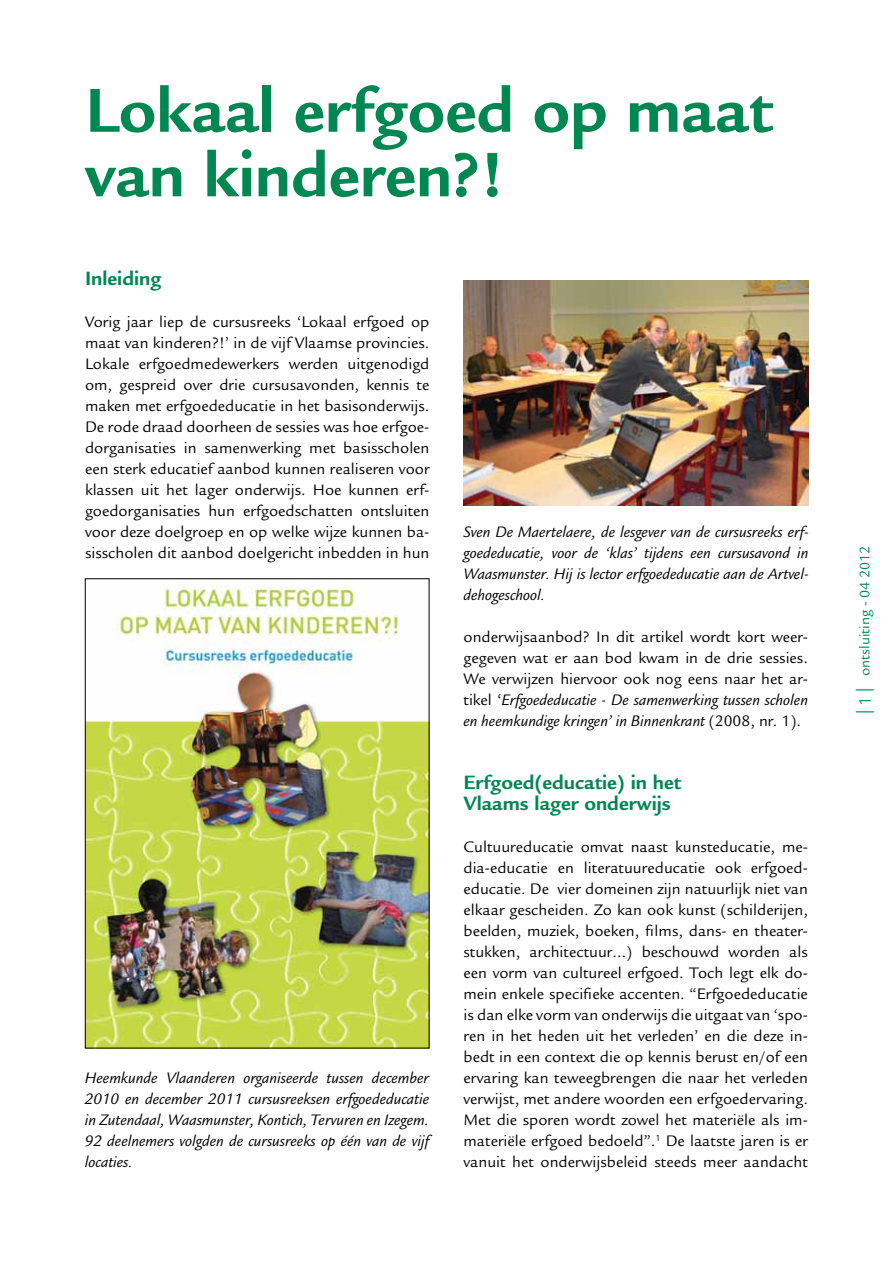
<style>
.page{position:relative;width:893px;height:1263px;background:#fff}
.page>*{position:absolute;margin:0;border:0;box-sizing:border-box;transform-origin:0 0}
.t1{font:700 67.5px/64.5px "Legacy Sans Std";color:#008752}
.t2{font:700 21px/21px "Legacy Sans Std";color:#008752}
.t3{font:16.5px/21px "Legacy Sans Std";color:#000;text-align:justify}
.t4{font:italic 16.5px/21px "Legacy Sans Std";color:#000;text-align:justify}
.t5{font:15px "Legacy Sans Std";color:#008752}
.s1{font-style:italic}
.s2{font-family:"Myriad Pro";font-size:18px;color:#00976c}
.s3{font-size:18px;color:#00976c}
</style>
<div class="page">
<img style="left:87px;top:580px;width:340px;height:466px">
<img style="left:463px;top:281px;width:346px;height:225px">
<h1 class="t1" style="left:85px;top:79px;width:689px">Lokaal erfgoed op maat van kinderen?!</h1>
<p class="t2" style="left:85px;top:268px;width:78px">Inleiding</p>
<p class="t3" style="left:85px;top:311px;width:346px">Vorig jaar liep de cursusreeks ‘Lokaal erfgoed op maat van kinderen?!’ in de vijf Vlaamse provincies.<br>Lokale erfgoedmedewerkers werden uitgenodigd om, gespreid over drie cursusavonden, kennis te maken met erfgoededucatie in het basisonderwijs.<br>De rode draad doorheen de sessies was hoe erfgoe&shy;dorganisaties in samenwerking met basisscholen een sterk educatief aanbod kunnen realiseren voor klassen uit het lager onderwijs. Hoe kunnen erf&shy;goedorganisaties hun erfgoedschatten ontsluiten voor deze doelgroep en op welke wijze kunnen ba&shy;sisscholen dit aanbod doelgericht inbedden in hun</p>
<p class="t4" style="left:85px;top:1068px;width:346px">Heemkunde Vlaanderen organiseerde tussen december 2010 en december 2011 cursusreeksen erfgoededucatie in Zutendaal, Waasmunster, Kontich, Tervuren en Izegem.<br>92 deelnemers volgden de cursusreeks op één van de vijf locaties.</p>
<p class="t4" style="left:463px;top:522px;width:347px">Sven De Maertelaere, de lesgever van de cursusreeks erf&shy;goededucatie, voor de ‘klas’ tijdens een cursusavond in Waasmunster. Hij is lector erfgoededucatie aan de Artvel&shy;dehogeschool.</p>
<p class="t3" style="left:463px;top:627px;width:346px">onderwijsaanbod? In dit artikel wordt kort weer&shy;gegeven wat er aan bod kwam in de drie sessies.<br>We verwijzen hiervoor ook nog eens naar het ar&shy;tikel ‘<span class="s1">Erfgoededucatie - De samenwerking tussen scholen en heemkundige kringen’ in Binnenkrant</span> (2008, nr. 1).</p>
<p class="t2" style="left:463px;top:772px;width:219px">Erfgoed(educatie) in het<br>Vlaams lager onderwijs</p>
<p class="t3" style="left:463px;top:836px;width:346px">Cultuureducatie omvat naast kunsteducatie, me&shy;dia-educatie en literatuureducatie ook erfgoed&shy;educatie. De vier domeinen zijn natuurlijk niet van elkaar gescheiden. Zo kan ook kunst (schilderijen, beelden, muziek, boeken, films, dans- en theater&shy;stukken, architectuur…) beschouwd worden als een vorm van cultureel erfgoed. Toch legt elk do&shy;mein enkele specifieke accenten. “Erfgoededucatie is dan elke vorm van onderwijs die uitgaat van ‘spo&shy;ren in het heden uit het verleden’ en die deze in&shy;bedt in een context die op kennis berust en/of een ervaring kan teweegbrengen die naar het verleden verwijst, met andere woorden een erfgoedervaring.<br>Met die sporen wordt zowel het materiële als im&shy;materiële erfgoed bedoeld”.<sup>1</sup> De laatste jaren is er vanuit het onderwijsbeleid steeds meer aandacht</p>
<p class="t5" style="left:856px;top:714px;width:170px;rotate:-90deg"><span class="s2">|</span> <span class="s3">1</span> <span class="s2">|</span> ontsluiting - 04 2012</p>
</div>
